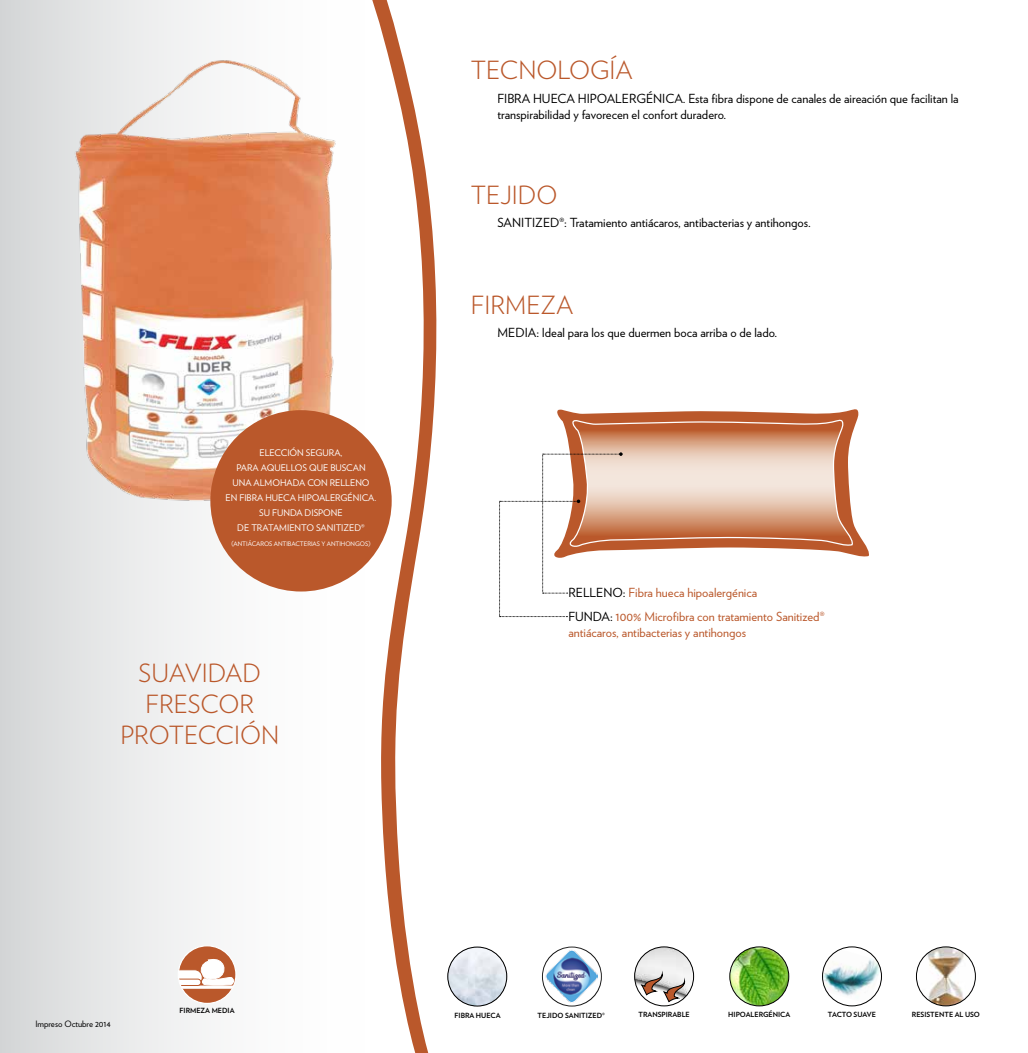
<style>
.page{position:relative;width:1028px;height:1053px;background:#fff}
.page>*{position:absolute;margin:0;border:0;box-sizing:border-box;transform-origin:0 0}
.t1{font:300 25px/31.2px "Verlag";color:#ba582b;text-align:right}
.t2{font:12.5px/16.2px "Verlag";color:#000}
.t3{font:12.5px/23.4px "Verlag";color:#ba582b}
.t4{font:9.12px/15px "Verlag";color:#fff}
.t5{font:8.75px "Verlag";color:#000}
.t6{font:700 7.12px "Verlag";color:#000}
.t7{font:700 7.12px "Verlag";letter-spacing:-.02em;color:#000}
.t8{font:6.25px "Verlag";color:#fff}
.s1{color:#000}
</style>
<div class="page">
<svg style="left:377px;top:0;width:51px;height:1052px"></svg>
<div style="left:0;top:0;width:377px;height:1052px;background:linear-gradient(to right,#d9dbdc,#fff)"></div>
<svg style="left:178px;top:945px;width:58px;height:58px"></svg>
<svg style="left:178px;top:958px;width:57px;height:30px"></svg>
<div style="left:178px;top:945px;width:58px;height:58px;border:1px solid #fff;border-radius:50%"></div>
<svg style="left:557px;top:409px;width:312px;height:148px"></svg>
<svg style="left:499px;top:418px;width:355px;height:199px"></svg>
<img style="left:1px;top:18px;width:436px;height:494px">
<div style="left:210px;top:410px;width:182px;height:181px;background:#ba582b;border-radius:50%"></div>
<img style="left:448px;top:946px;width:59px;height:59px;border-radius:29px">
<div style="left:447px;top:946px;width:60px;height:60px;border:1px solid #000;border-radius:50%"></div>
<svg style="left:542px;top:946px;width:59px;height:60px"></svg>
<img style="left:546px;top:949px;width:52px;height:52px">
<img style="left:822px;top:949px;width:58px;height:53px">
<div style="left:822px;top:946px;width:59px;height:60px;border:1px solid #000;border-radius:50%"></div>
<img style="left:916px;top:947px;width:57px;height:58px">
<div style="left:916px;top:946px;width:59px;height:60px;border:1px solid #000;border-radius:50%"></div>
<img style="left:729px;top:946px;width:59px;height:59px;border-radius:29px">
<div style="left:729px;top:946px;width:60px;height:60px;border:1px solid #000;border-radius:50%"></div>
<img style="left:634px;top:947px;width:59px;height:58px">
<div style="left:634px;top:946px;width:60px;height:60px;border:1px solid #000;border-radius:50%"></div>
<svg style="left:641px;top:968px;width:44px;height:34px"></svg>
<p class="t4" style="left:259px;top:444px;width:84px">Elección segura,</p>
<p class="t4" style="left:236px;top:459px;width:124px">para aquellos que buscan</p>
<p class="t4" style="left:232px;top:474px;width:139px">una almohada con rellen o</p>
<p class="t4" style="left:225px;top:489px;width:122px">en fibra hueca hipoalergén</p>
<p class="t4" style="left:359px;top:489px;width:18px">ica.</p>
<p class="t4" style="left:237px;top:504px;width:100px;text-indent:22px">Su fun da dispone de tratamient</p>
<p class="t4" style="left:306px;top:519px;width:17px">o San</p>
<p class="t4" style="left:333px;top:519px;width:33px">itized®</p>
<p class="t8" style="left:231px;top:539px;width:8px">(ant</p>
<p class="t8" style="left:246px;top:539px;width:33px">iácaros ant</p>
<p class="t8" style="left:286px;top:539px;width:46px">ibacte rias y ant</p>
<p class="t8" style="left:339px;top:539px;width:33px">ihongos)</p>
<h1 class="t1" style="left:120px;top:656px;width:142px">SUAVIDAD<br>FRESCOR<br>PROTECCIÓN</h1>
<h1 class="t1" style="left:471px;top:53px;width:162px">TECNOLOGÍA</h1>
<p class="t2" style="left:497px;top:89px;width:462px;text-indent:109px">ALERGÉNICA. Esta fibra dispone de canales de aireación que facilitan la transpirabilidad y favorecen el confort duradero.</p>
<p class="t2" style="left:497px;top:89px;width:89px">FI BRA HU ECA HIPO</p>
<h1 class="t1" style="left:471px;top:177px;width:88px">TEJIDO</h1>
<p class="t2" style="left:497px;top:214px;width:315px">SANITIZ ED®: Tratamiento antiácaros, antibacterias y antihongos.</p>
<h1 class="t1" style="left:471px;top:287px;width:104px">FIRMEZA</h1>
<p class="t2" style="left:497px;top:324px;width:281px">MEDIA: Ideal para los que duermen boca arriba o de lado.</p>
<p class="t3" style="left:568px;top:580px;width:258px"><span class="s1">RELLENO:</span> Fibra hueca hipoalergénica<br><span class="s1">FU NDA:</span> 100% Microfibra con tratamiento Sanitized®</p>
<p class="t3" style="left:568px;top:620px;width:179px">antiácaros, antibacterias y antihongos</p>
<p class="t5" style="left:35px;top:1016px;width:77px">Impreso Octubre 2014</p>
<p class="t6" style="left:180px;top:1004px;width:56px">FIRMEZA MEDIA</p>
<p class="t6" style="left:454px;top:1009px;width:47px">FIBRA H UECA</p>
<p class="t6" style="left:537px;top:1009px;width:69px">TEJIDO SANITIZED®</p>
<p class="t6" style="left:638px;top:1008px;width:53px">TRANSPIRABLE</p>
<p class="t6" style="left:728px;top:1008px;width:63px">HIPOALERGÉNICA</p>
<p class="t7" style="left:828px;top:1008px;width:50px">TACTO SUAVE</p>
<p class="t6" style="left:912px;top:1008px;width:70px">RESISTENTE AL USO</p>
</div>
